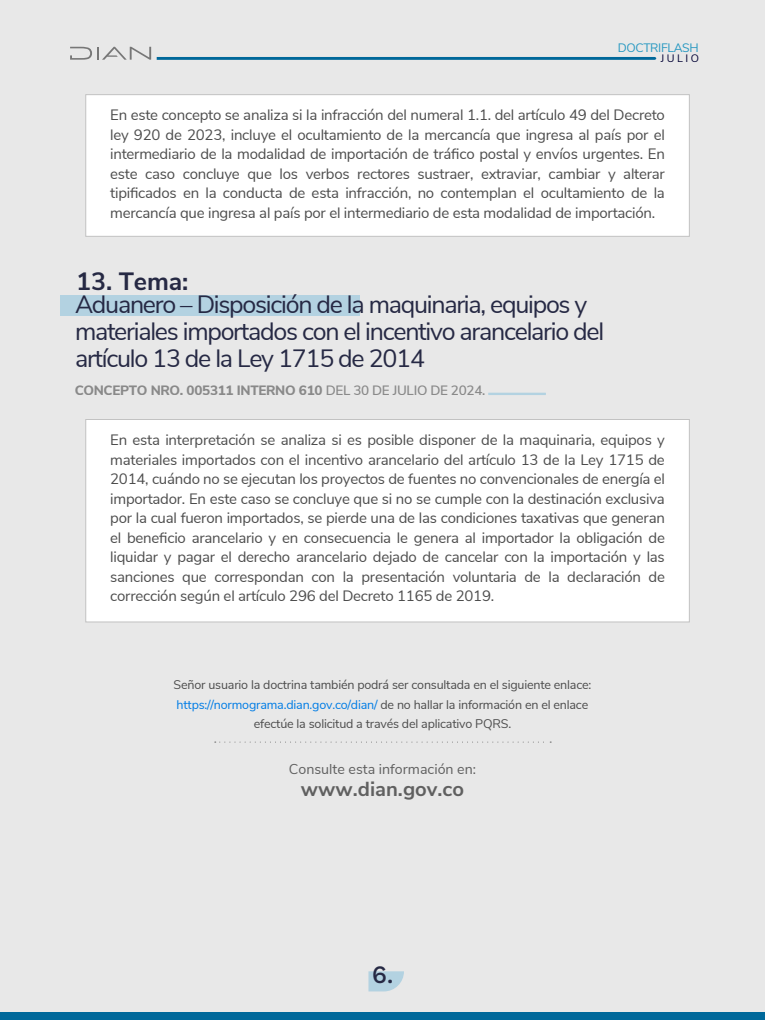
<style>
.page{position:relative;width:765px;height:1020px;background:#e8e8e8}
.page>*{position:absolute;margin:0;border:0;box-sizing:border-box;transform-origin:0 0}
.t1{font:25px/27px "Nunito Sans";letter-spacing:-.05em;color:#262944}
.t2{font:700 25px "Nunito Sans";letter-spacing:-.005em;color:#262944}
.t3{font:500 25px "Work Sans";color:#262944}
.t4{font:700 20.25px "Nunito Sans";color:#606060}
.t5{font:15px/19.5px "Nunito Sans";letter-spacing:-.015em;color:#4d4d4d;text-align:justify}
.t6{font:14.25px "Nunito Sans";color:#606060}
.t7{font:800 13.5px "Nunito Sans";letter-spacing:-.025em;color:#606060}
.t8{font:12.5px/19.5px "Nunito Sans";letter-spacing:-.015em;color:#4d4d4d;text-align:center}
.t9{font:12.2px "Nunito Sans";letter-spacing:-.03em;color:#2698c1}
.t10{font:10.8px "Nunito Sans";letter-spacing:.23em;color:#003}
.s1{font-weight:600}
.s2{color:#007ce5}
</style>
<div class="page">
<div style="left:0;top:1012px;width:765px;height:8px;background:#00689a"></div>
<svg style="left:368px;top:971px;width:36px;height:20px"></svg>
<svg style="left:157px;top:57px;width:499px;height:3px"></svg>
<svg style="left:70px;top:47px;width:81px;height:13px"></svg>
<svg style="left:215px;top:742px;width:336px;height:1px"></svg>
<div style="left:85px;top:94px;width:605px;height:143px;background:#fff;border:1px solid #c2c2c2"></div>
<div style="left:85px;top:419px;width:605px;height:203px;background:#fff;border:1px solid #c2c2c2"></div>
<svg style="left:488px;top:393px;width:58px;height:2px"></svg>
<div style="left:60px;top:296px;width:299px;height:20px;background:#b3d2e1"></div>
<p class="t9" style="left:618px;top:39px;width:82px">DOCTRIFLASH</p>
<p class="t10" style="left:661px;top:50px;width:40px">JULIO</p>
<p class="t5" style="left:110px;top:105px;width:556px">En este concepto se analiza si la infracción del numeral 1.1. del artículo 49 del Decreto ley 920 de 2023, incluye el ocultamiento de la mercancía que ingresa al país por el intermediario de la modalidad de importación de tráfico postal y envíos urgentes. En este caso concluye que los verbos rectores sustraer, extraviar, cambiar y alterar tipificados en la conducta de esta infracción, no contemplan el ocultamiento de la mercancía que ingresa al país por el intermediario de esta modalidad de importación.</p>
<h1 class="t2" style="left:76px;top:263px;width:114px">13. Tema:</h1>
<h1 class="t1" style="left:75px;top:290px;width:531px">Aduanero – Disposición de la maquinaria, equipos y materiales importados con el incentivo arancelario del artículo 13 de la Ley 1715 de 2014</h1>
<p class="t7" style="left:75px;top:380px;width:412px">CONCEPTO NRO. 005311 INTERNO 610 <span class="s1">DEL 30 DE JULIO DE 2024.</span></p>
<p class="t5" style="left:110px;top:429px;width:556px">En esta interpretación se analiza si es posible disponer de la maquinaria, equipos y materiales importados con el incentivo arancelario del artículo 13 de la Ley 1715 de 2014, cuándo no se ejecutan los proyectos de fuentes no convencionales de energía el importador. En este caso se concluye que si no se cumple con la destinación exclusiva por la cual fueron importados, se pierde una de las condiciones taxativas que generan el beneficio arancelario y en consecuencia le genera al importador la obligación de liquidar y pagar el derecho arancelario dejado de cancelar con la importación y las sanciones que correspondan con la presentación voluntaria de la declaración de corrección según el artículo 296 del Decreto 1165 de 2019.</p>
<p class="t8" style="left:174px;top:675px;width:419px">Señor usuario la doctrina también podrá ser consultada en el siguiente enlace: <span class="s2">https://normograma.dian.gov.co/dian/</span> de no hallar la información en el enlace efectúe la solicitud a través del aplicativo PQRS.</p>
<p class="t6" style="left:289px;top:758px;width:189px">Consulte esta información en:</p>
<h2 class="t4" style="left:301px;top:774px;width:165px">www.dian.gov.co</h2>
<h1 class="t3" style="left:372px;top:960px;width:23px">6.</h1>
</div>
